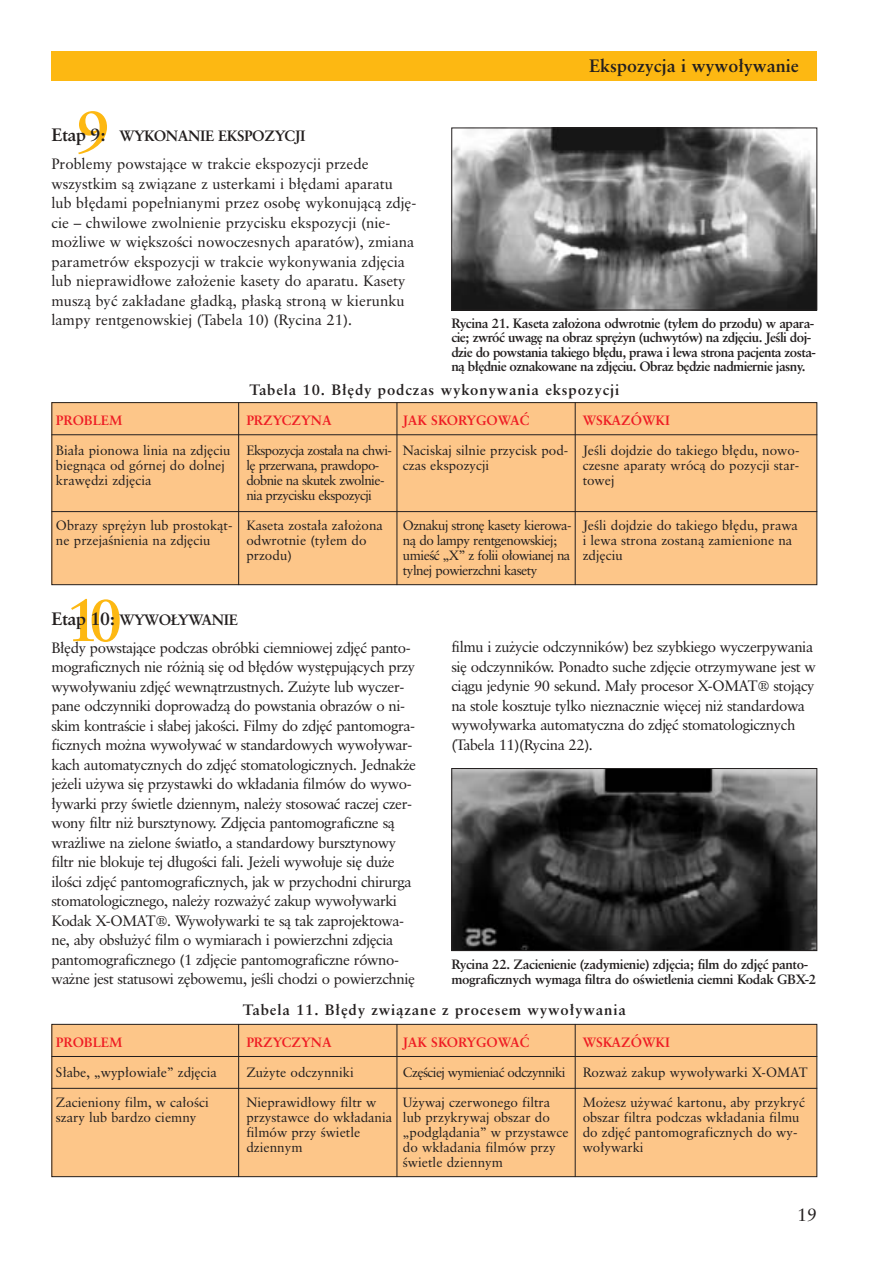
<style>
.page{position:relative;width:893px;height:1263px;background:#fff}
.page>*{position:absolute;margin:0;border:0;box-sizing:border-box;transform-origin:0 0}
.t1{font:700 60px "Classical Garamond PL";color:#fdb812}
.t2{font:700 18px "Classical Garamond PL";color:#231f1f}
.t3{font:18px "Classical Garamond PL";color:#231f1f}
.t4{font:15px/19.5px "Classical Garamond PL";letter-spacing:-.03em;color:#231f1f}
.t5{font:15px/19.5px "Classical Garamond PL";color:#231f1f}
.t6{font:700 15px "Classical Garamond PL";letter-spacing:.055em;color:#231f1f}
.t7{font:700 15px "Classical Garamond PL";letter-spacing:-.03em;color:#231f1f}
.t8{font:13.5px/15px "Classical Garamond PL";color:#231f1f}
.t9{font:700 13.5px/14.2px "Classical Garamond PL";letter-spacing:-.045em;color:#231f1f}
.t10{font:13.5px/15px "Classical Garamond PL";letter-spacing:-.045em;color:#231f1f}
.t11{font:13.5px/15px "Classical Garamond PL";letter-spacing:-.04em;color:#231f1f}
.t12{font:700 13.5px "Classical Garamond PL";color:#ee1c24}
.s1{font-weight:700;font-size:18px}
.s2{font-weight:700}
</style>
<div class="page">
<div style="left:51px;top:51px;width:766px;height:30px;background:#fdb812"></div>
<div style="left:52px;top:403px;width:764px;height:182px;background:#fdc689"></div>
<div style="left:51px;top:402px;width:766px;height:183px;border:1px solid #231f1f"></div>
<hr style="left:238px;top:402px;width:1px;height:183px;background:#231f1f">
<hr style="left:575px;top:402px;width:1px;height:183px;background:#231f1f">
<hr style="left:51px;top:511px;width:766px;height:1px;background:#231f1f">
<hr style="left:51px;top:434px;width:766px;height:1px;background:#231f1f">
<hr style="left:396px;top:402px;width:1px;height:183px;background:#231f1f">
<div style="left:52px;top:1024px;width:764px;height:153px;background:#fdc689"></div>
<div style="left:51px;top:1024px;width:766px;height:153px;border:1px solid #231f1f"></div>
<hr style="left:238px;top:1024px;width:1px;height:153px;background:#231f1f">
<hr style="left:575px;top:1024px;width:1px;height:153px;background:#231f1f">
<hr style="left:51px;top:1088px;width:766px;height:1px;background:#231f1f">
<hr style="left:51px;top:1056px;width:766px;height:1px;background:#231f1f">
<hr style="left:396px;top:1024px;width:1px;height:153px;background:#231f1f">
<img style="left:453px;top:130px;width:362px;height:178px">
<div style="left:451px;top:128px;width:366px;height:182px;border:1px solid #231f1f"></div>
<img style="left:453px;top:770px;width:362px;height:179px">
<div style="left:451px;top:768px;width:366px;height:183px;border:1px solid #231f1f"></div>
<h1 class="t1" style="left:77px;top:110px;width:35px">9</h1>
<p class="t2" style="left:51px;top:128px;width:56px">Etap 9:</p>
<p class="t7" style="left:119px;top:130px;width:188px">WYKONANIE EKSPOZYCJI</p>
<p class="t5" style="left:51px;top:156px;width:366px">Problemy powstajàce w trakcie ekspozycji przede wszystkim sà zwiàzane z usterkami i b∏´dami aparatu lub b∏´dami pope∏nianymi przez osob´ wykonujàcà zdj´- cie – chwilowe zwolnienie przycisku ekspozycji (nie&shy;mo˝liwe w wi´kszoÊci nowoczesnych aparatów), zmiana parametrów ekspozycji w trakcie wykonywania zdj´cia lub nieprawid∏owe za∏o˝enie kasety do aparatu. Kasety muszà byç zak∏adane g∏adkà, p∏askà stronà w kierunku lampy rentgenowskiej (Tabela 10) (Rycina 21).</p>
<p class="t2" style="left:589px;top:60px;width:211px">Ekspozycja i wywo∏ywanie</p>
<p class="t9" style="left:451px;top:318px;width:366px">Rycina 21. Kaseta za∏o˝ona odwrotnie (ty∏em do przodu) w apara&shy;cie; zwróç uwag´ na obraz spr´˝yn (uchwytów) na zdj´ciu. JeÊli doj&shy;dzie do powstania takiego b∏´du, prawa i lewa strona pacjenta zosta&shy;nà b∏´dnie oznakowane na zdj´ciu. Obraz b´dzie nadmiernie jasny.</p>
<p class="t12" style="left:56px;top:416px;width:68px">PROBLEM</p>
<p class="t8" style="left:56px;top:445px;width:176px">Bia∏a pionowa linia na zdj´ciu biegnàca od górnej do dolnej kraw´dzi zdj´cia</p>
<p class="t8" style="left:56px;top:520px;width:178px">Obrazy spr´˝yn lub prostokàt&shy;ne przejaÊnienia na zdj´ciu</p>
<p class="t6" style="left:249px;top:385px;width:371px">Tabela 10. B∏´dy podczas wykonywania ekspozycji</p>
<p class="t12" style="left:582px;top:416px;width:89px">WSKAZÓWKI</p>
<p class="t8" style="left:582px;top:445px;width:218px;text-align:justify">JeÊli dojdzie do takiego b∏´du, nowo&shy;czesne aparaty wrócà do pozycji star&shy;towej</p>
<p class="t8" style="left:582px;top:520px;width:217px">JeÊli dojdzie do takiego b∏´du, prawa i lewa strona zostanà zamienione na zdj´ciu</p>
<p class="t12" style="left:403px;top:416px;width:128px">JAK SKORYGOWAå</p>
<p class="t8" style="left:403px;top:445px;width:167px">Naciskaj silnie przycisk pod&shy;czas ekspozycji</p>
<p class="t12" style="left:246px;top:416px;width:87px">PRZYCZYNA</p>
<p class="t10" style="left:246px;top:445px;width:147px">Ekspozycja zosta∏a na chwi&shy;l´ przerwana, prawdopo&shy;dobnie na skutek zwolnie&shy;nia przycisku ekspozycji</p>
<p class="t8" style="left:246px;top:520px;width:138px">Kaseta zosta∏a za∏o˝ona odwrotnie (ty∏em do przodu)</p>
<p class="t11" style="left:403px;top:520px;width:170px">Oznakuj stron´ kasety kierowa&shy;nà do lampy rentgenowskiej; umieÊç „X” z folii o∏owianej na tylnej powierzchni kasety</p>
<h1 class="t1" style="left:66px;top:598px;width:58px">10</h1>
<p class="t4" style="left:51px;top:607px;width:361px;line-height:28px"><span class="s1">Etap 10:</span> <span class="s2">WYWO¸YWANIE<br></span>B∏´dy powstajàce podczas obróbki ciemniowej zdj´ç panto-</p>
<p class="t4" style="left:51px;top:659px;width:366px">mograficznych nie ró˝nià si´ od b∏´dów wyst´pujàcych przy wywo∏ywaniu zdj´ç wewnàtrzustnych. Zu˝yte lub wyczer&shy;pane odczynniki doprowadzà do powstania obrazów o ni&shy;skim kontraÊcie i s∏abej jakoÊci. Filmy do zdj´ç pantomogra&shy;ficznych mo˝na wywo∏ywaç w standardowych wywo∏ywar&shy;kach automatycznych do zdj´ç stomatologicznych. Jednak˝e je˝eli u˝ywa si´ przystawki do wk∏adania filmów do wywo-∏ywarki przy Êwietle dziennym, nale˝y stosowaç raczej czer&shy;wony filtr ni˝ bursztynowy. Zdj´cia pantomograficzne sà wra˝liwe na zielone Êwiat∏o, a standardowy bursztynowy filtr nie blokuje tej d∏ugoÊci fali. Je˝eli wywo∏uje si´ du˝e iloÊci zdj´ç pantomograficznych, jak w przychodni chirurga stomatologicznego, nale˝y rozwa˝yç zakup wywo∏ywarki Kodak X-OMAT®. Wywo∏ywarki te sà tak zaprojektowa&shy;ne, aby obs∏u˝yç film o wymiarach i powierzchni zdj´cia pantomograficznego (1 zdj´cie pantomograficzne równo&shy;wa˝ne jest statusowi z´bowemu, jeÊli chodzi o powierzchni´</p>
<p class="t4" style="left:451px;top:639px;width:366px">filmu i zu˝ycie odczynników) bez szybkiego wyczerpywania si´ odczynników. Ponadto suche zdj´cie otrzymywane jest w ciàgu jedynie 90 sekund. Ma∏y procesor X-OMAT® stojàcy na stole kosztuje tylko nieznacznie wi´cej ni˝ standardowa wywo∏ywarka automatyczna do zdj´ç stomatologicznych (Tabela 11)(Rycina 22).</p>
<p class="t9" style="left:451px;top:958px;width:366px;line-height:15px">Rycina 22. Zacienienie (zadymienie) zdj´cia; film do zdj´ç panto&shy;mograficznych wymaga filtra do oÊwietlenia ciemni Kodak GBX-2</p>
<p class="t12" style="left:56px;top:1038px;width:68px">PROBLEM</p>
<p class="t8" style="left:56px;top:1066px;width:162px">S∏abe, „wyp∏owia∏e” zdj´cia</p>
<p class="t8" style="left:56px;top:1096px;width:154px">Zacieniony film, w ca∏oÊci szary lub bardzo ciemny</p>
<p class="t6" style="left:243px;top:1004px;width:384px">Tabela 11. B∏´dy zwiàzane z procesem wywo∏ywania</p>
<p class="t12" style="left:582px;top:1038px;width:89px">WSKAZÓWKI</p>
<p class="t8" style="left:582px;top:1066px;width:227px">Rozwa˝ zakup wywo∏ywarki X-OMAT</p>
<p class="t8" style="left:582px;top:1096px;width:224px">Mo˝esz u˝ywaç kartonu, aby przykryç obszar filtra podczas wk∏adania filmu do zdj´ç pantomograficznych do wy&shy;wo∏ywarki</p>
<p class="t12" style="left:403px;top:1038px;width:128px">JAK SKORYGOWAå</p>
<p class="t10" style="left:403px;top:1066px;width:164px">Cz´Êciej wymieniaç odczynniki</p>
<p class="t8" style="left:403px;top:1096px;width:167px">U˝ywaj czerwonego filtra lub przykrywaj obszar do „podglàdania” w przystawce do wk∏adania filmów przy<br>Êwietle dziennym</p>
<p class="t12" style="left:246px;top:1038px;width:87px">PRZYCZYNA</p>
<p class="t8" style="left:246px;top:1066px;width:109px">Zu˝yte odczynniki</p>
<p class="t8" style="left:246px;top:1096px;width:147px">Nieprawid∏owy filtr w przystawce do wk∏adania filmów przy Êwietle dziennym</p>
<p class="t3" style="left:797px;top:1208px;width:22px">19</p>
</div>
